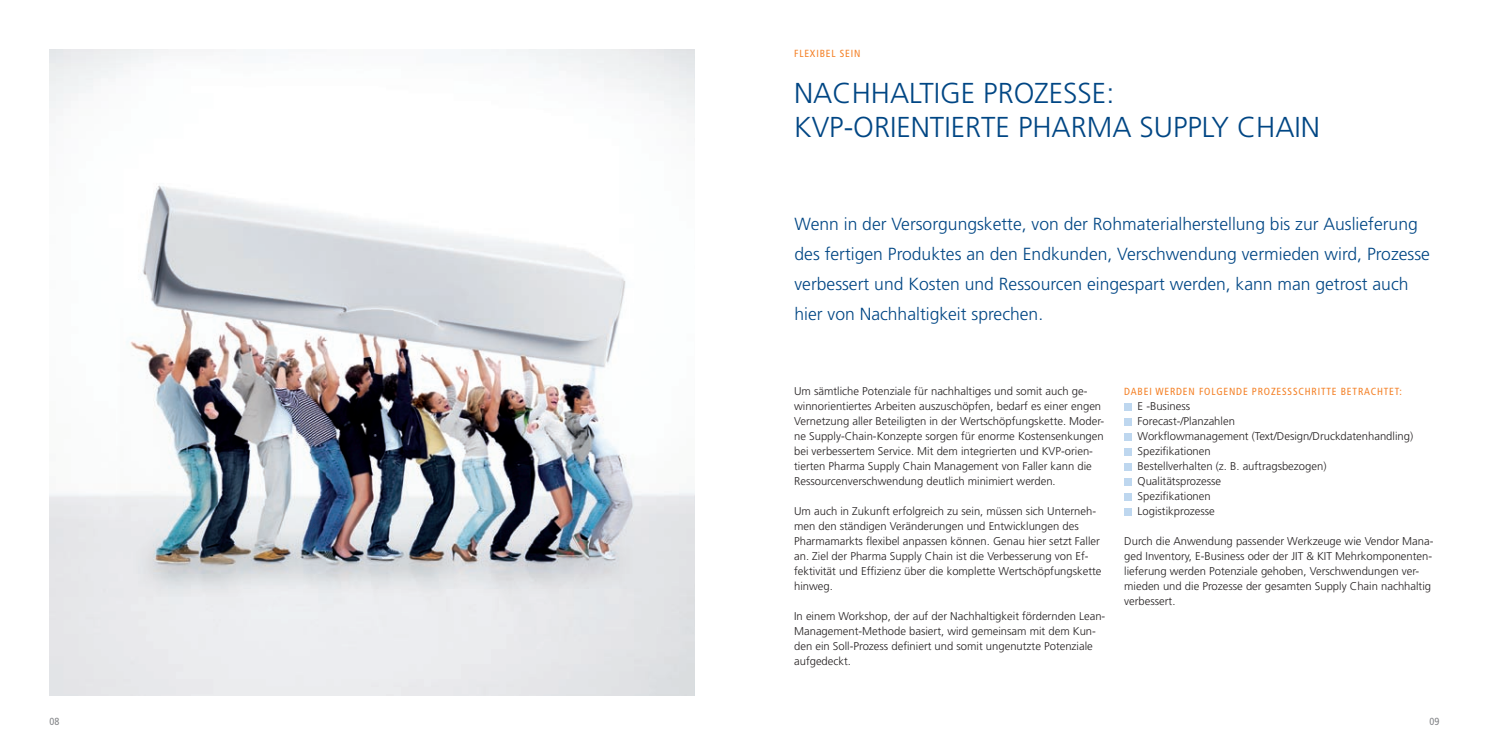
<style>
.page{position:relative;width:1489px;height:745px;background:#fff}
.page>*{position:absolute;margin:0;border:0;box-sizing:border-box;transform-origin:0 0}
.t1{font:300 28.75px/34.5px "Frutiger";color:#004684}
.t2{font:300 17.5px/30px "Frutiger";color:#004684}
.t3{font:300 11.25px/15px "Frutiger";color:#231f20}
.t4{font:condensed 10.25px "Frutiger";letter-spacing:.08em;color:#f48026}
.t5{font:condensed 10.25px "Frutiger";color:#808285}
</style>
<div class="page">
<div style="left:1124px;top:403px;width:7px;height:7px;background:#bed7ef"></div>
<div style="left:1124px;top:418px;width:7px;height:7px;background:#bed7ef"></div>
<div style="left:1124px;top:433px;width:7px;height:7px;background:#bed7ef"></div>
<div style="left:1124px;top:448px;width:7px;height:7px;background:#bed7ef"></div>
<div style="left:1124px;top:463px;width:7px;height:7px;background:#bed7ef"></div>
<div style="left:1124px;top:478px;width:7px;height:7px;background:#bed7ef"></div>
<div style="left:1124px;top:493px;width:7px;height:7px;background:#bed7ef"></div>
<div style="left:1124px;top:508px;width:7px;height:7px;background:#bed7ef"></div>
<img style="left:50px;top:50px;width:644px;height:644px">
<p class="t4" style="left:794px;top:48px;width:68px">FLEXIBEL SEIN</p>
<h1 class="t1" style="left:794px;top:76px;width:362px">Nachhaltige Prozesse:<br>KVP-orientierte Pharma Supp</h1>
<h1 class="t1" style="left:1201px;top:110px;width:115px">ly C hain</h1>
<p class="t2" style="left:794px;top:209px;width:637px">Wenn in der Versorgungskette, von der Rohmaterialherstellung bis zur Auslieferung des fertigen Produktes an den Endkunden, Verschwendung vermieden wird, Prozesse verbessert und Kosten und Ressourcen eingespart werden, kann man getrost auch hier von Nachhaltigkeit sprechen.</p>
<p class="t3" style="left:794px;top:383px;width:312px">Um sämtliche Potenziale für nachhaltiges und somit auch ge&shy;winnorientiertes Arbeiten auszuschöpfen, bedarf es einer engen Vernetzung aller Beteiligten in der Wertschöpfungskette. Moder&shy;ne Supply-C hain-Konzepte sorgen für enorme Kostensenkungen bei verbessertem Service. Mit dem integrierten und KVP-orien&shy;tierten Pharma Supply C hain Management von Faller kann die Ressourcenverschwendung deutlich minimiert werden.</p>
<p class="t3" style="left:794px;top:503px;width:309px">Um auch in Zukunft erfolgreich zu sein, müssen sich Unterneh&shy;men den ständigen Veränderungen und Entwicklungen des Pharmamarkts flexibel anpassen können. Genau hier setzt Faller an. Ziel der Pharma Supply C hain ist die Verbesserung von Ef&shy;fektivität und Effizienz über die komplette Wertschöpfungskette hinweg.</p>
<p class="t3" style="left:794px;top:608px;width:313px">In einem Workshop, der auf der Nachhaltigkeit fördernden Lean-Management-Methode basiert, wird gemeinsam mit dem Kun&shy;den ein Soll-Prozess definiert und somit ungenutzte Potenziale aufgedeckt.</p>
<p class="t4" style="left:1124px;top:385px;width:279px">DABEI WERDEN FOLGENDE PROZESSSCHRITTE BETRACHTET:</p>
<p class="t3" style="left:1137px;top:398px;width:277px">E -Business<br>Forecast-/Planzahlen<br>Workflowmanagement (Text/Design/Druckdatenhandling)<br>Spezifikationen<br>Bestellverhalten (z. B. auftragsbezogen)<br>Qualitätsprozesse<br>Spezifikationen<br>Logistikprozesse</p>
<p class="t3" style="left:1124px;top:533px;width:311px">Durch die Anwendung passender Werkzeuge wie Vendor Mana&shy;ged Inventory, E-Business oder der JIT &amp; KIT Mehrkomponenten&shy;lieferung werden Potenziale gehoben, Verschwendungen ver&shy;mieden und die Prozesse der gesamten Supply Chain nachhaltig verbessert.</p>
<p class="t5" style="left:50px;top:715px;width:11px">08</p>
<p class="t5" style="left:1429px;top:715px;width:11px">09</p>
</div>
